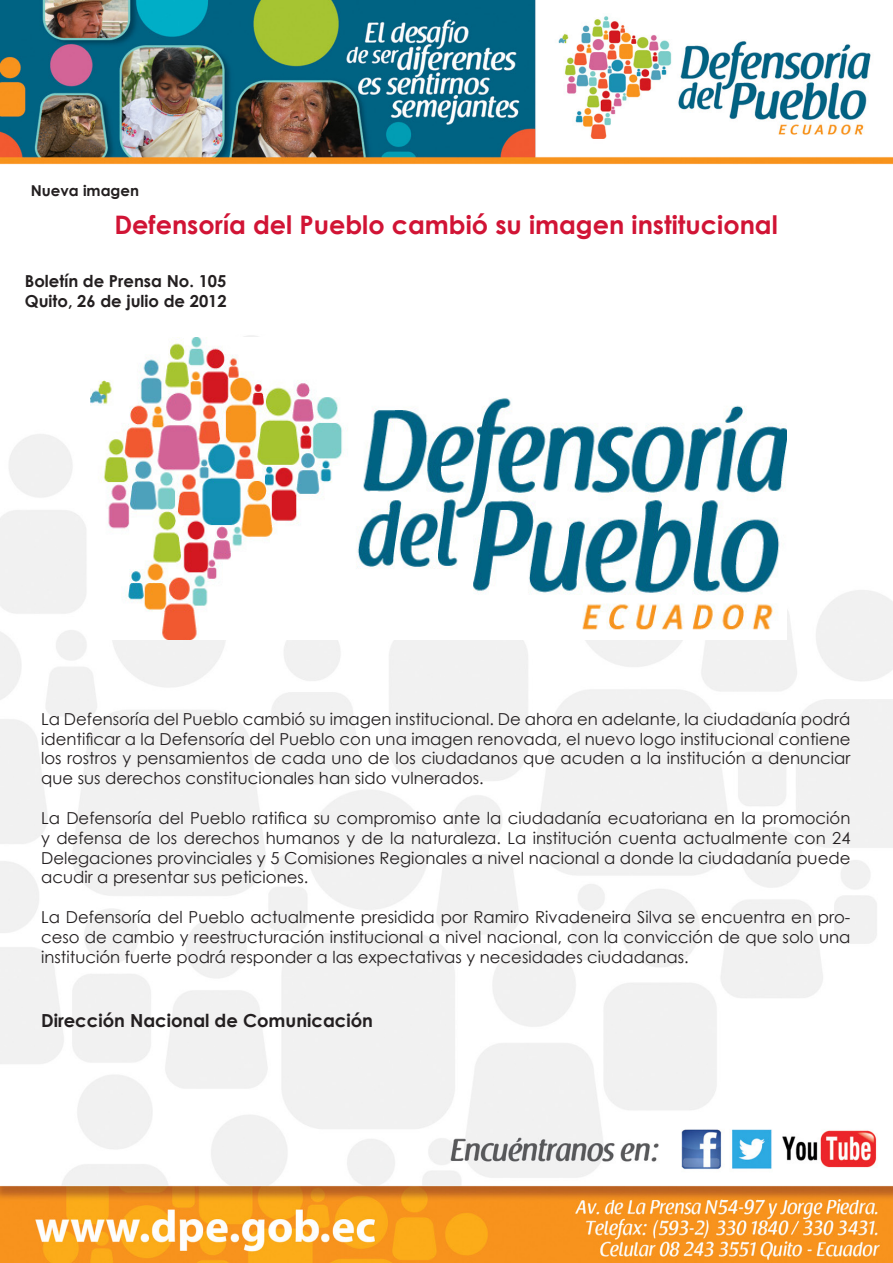
<style>
.page{position:relative;width:893px;height:1263px;background:#fff}
.page>*{position:absolute;margin:0;border:0;box-sizing:border-box;transform-origin:0 0}
.t1{font:700 25.5px "Century Gothic";color:#d11435}
.t2{font:700 18px "Century Gothic";color:#231f20}
.t3{font:16.5px/19.8px "Century Gothic";color:#231f20;text-align:justify}
.t4{font:700 16.5px "Century Gothic";color:#231f20}
.t5{font:700 15px "Century Gothic";color:#231f20}
</style>
<div class="page">
<img style="left:0;top:0;width:893px;height:1263px">
<img style="left:90px;top:338px;width:697px;height:301px">
<p class="t5" style="left:31px;top:181px;width:110px">Nueva imagen</p>
<p class="t1" style="left:114px;top:209px;width:665px">Defensoría del Pueblo cambió su imagen institucional</p>
<p class="t4" style="left:25px;top:271px;width:203px">Boletín de Prensa No. 105</p>
<p class="t4" style="left:25px;top:291px;width:203px">Quito, 26 de julio de 2012</p>
<p class="t3" style="left:41px;top:709px;width:811px">La Defensoría del Pueblo cambió su imagen institucional. De ahora en adelante, la ciudadanía podrá identificar a la Defensoría del Pueblo con una imagen renovada, el nuevo logo institucional contiene los rostros y pensamientos de cada uno de los ciudadanos que acuden a la institución a denunciar que sus derechos constitucionales han sido vulnerados.</p>
<p class="t3" style="left:41px;top:808px;width:811px">La Defensoría del Pueblo ratifica su compromiso ante la ciudadanía ecuatoriana en la promoción y defensa de los derechos humanos y de la naturaleza. La institución cuenta actualmente con 24<br>Delegaciones provinciales y 5 Comisiones Regionales a nivel nacional a donde la ciudadanía puede acudir a presentar sus peticiones.</p>
<p class="t3" style="left:41px;top:907px;width:811px">La Defensoría del Pueblo actualmente presidida por Ramiro Rivadeneira Silva se encuentra en pro&shy;ceso de cambio y reestructuración institucional a nivel nacional, con la convicción de que solo una institución fuerte podrá responder a las expectativas y necesidades ciudadanas.</p>
<p class="t2" style="left:41px;top:1009px;width:333px">Dirección Nacional de Comunicación</p>
</div>
